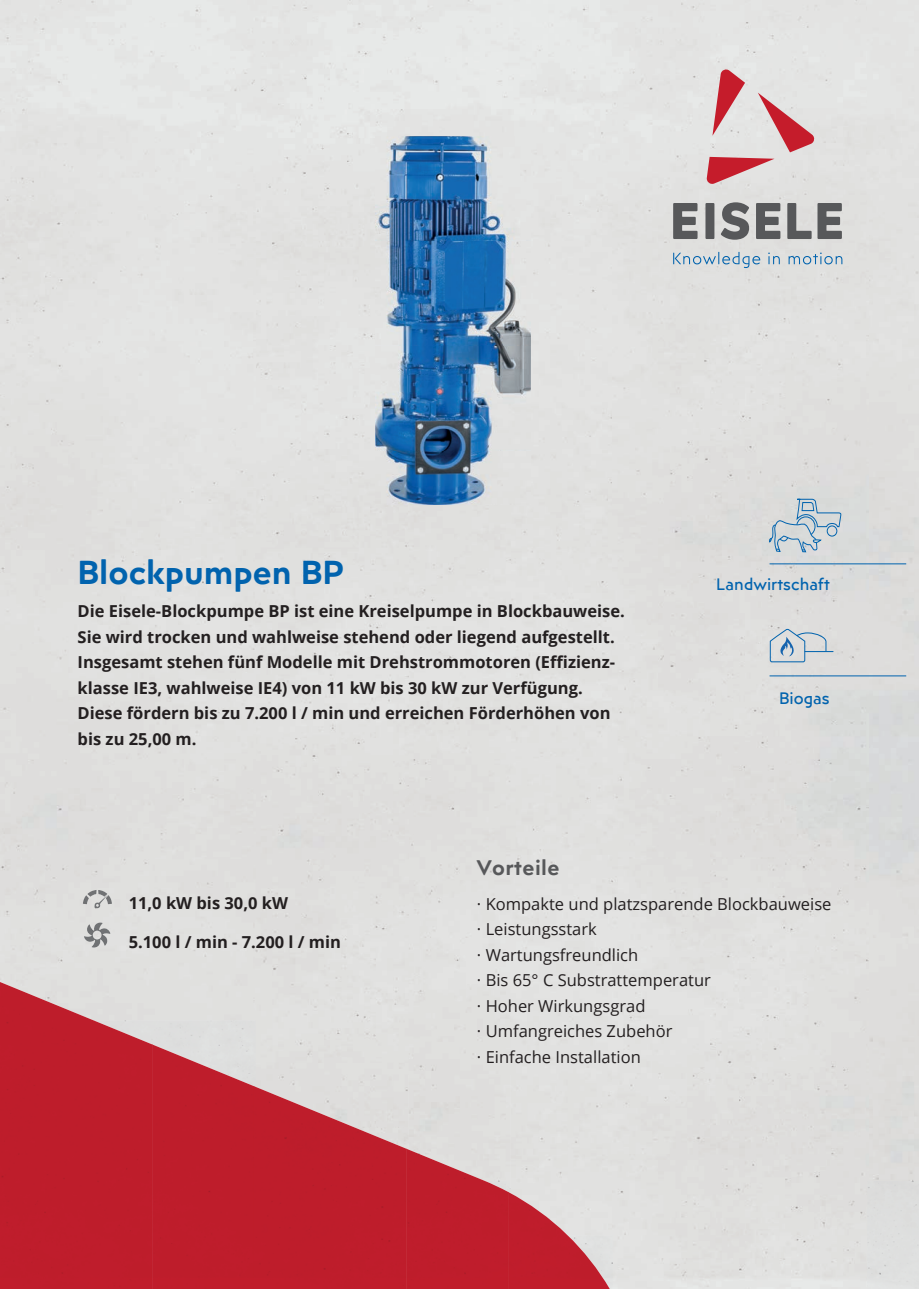
<style>
.page{position:relative;width:919px;height:1289px;background:#fff}
.page>*{position:absolute;margin:0;border:0;box-sizing:border-box;transform-origin:0 0}
.t1{font:600 33px "Posterama Text";color:#0163ae}
.t2{font:600 21px "Posterama Text";letter-spacing:.02em;color:#57585a}
.t3{font:700 16.5px/25.5px "Open Sans";color:#231f20}
.t4{font:16.5px/25.5px "Open Sans";color:#231f20}
.t5{font:16.5px "Posterama Text";color:#0163ae}
</style>
<div class="page">
<div style="left:612px;top:0;width:306px;height:1288px;background:#e0e0de"></div>
<div style="left:255px;top:161px;width:153px;height:966px;background:#e0e0df"></div>
<div style="left:408px;top:504px;width:102px;height:677px;background:#e0e0de"></div>
<img style="left:254px;top:1073px;width:1px;height:13px">
<img style="left:407px;top:1127px;width:2px;height:21px">
<img style="left:508px;top:1181px;width:2px;height:10px">
<img style="left:609px;top:1235px;width:4px;height:53px">
<img style="left:0;top:981px;width:153px;height:307px">
<img style="left:152px;top:1044px;width:102px;height:244px">
<img style="left:254px;top:1086px;width:153px;height:202px">
<img style="left:406px;top:1148px;width:102px;height:140px">
<img style="left:508px;top:1191px;width:101px;height:97px">
<svg style="left:768px;top:498px;width:73px;height:54px;background:#bfccd3"></svg>
<svg style="left:769px;top:628px;width:64px;height:34px;background:#c4ced6"></svg>
<hr style="left:769px;top:563px;width:137px;height:1px;background:#0163ae">
<hr style="left:769px;top:675px;width:137px;height:1px;background:#0163ae">
<svg style="left:706px;top:68px;width:109px;height:117px;background:#dcb6b8"></svg>
<svg style="left:673px;top:203px;width:24px;height:36px"></svg>
<svg style="left:705px;top:203px;width:9px;height:36px"></svg>
<svg style="left:720px;top:202px;width:29px;height:38px"></svg>
<svg style="left:756px;top:203px;width:24px;height:36px"></svg>
<svg style="left:787px;top:203px;width:24px;height:36px"></svg>
<svg style="left:817px;top:203px;width:24px;height:36px"></svg>
<svg style="left:673px;top:252px;width:87px;height:16px"></svg>
<svg style="left:768px;top:252px;width:11px;height:12px"></svg>
<svg style="left:788px;top:252px;width:54px;height:12px"></svg>
<svg style="left:83px;top:889px;width:29px;height:15px"></svg>
<img style="left:94px;top:895px;width:14px;height:13px">
<img style="left:84px;top:922px;width:26px;height:25px">
<img style="left:376px;top:136px;width:155px;height:368px">
<h1 class="t1" style="left:78px;top:550px;width:268px">Blockpumpen BP</h1>
<p class="t3" style="left:78px;top:598px;width:548px">Die Eisele-Blockpumpe BP ist eine Kreiselpumpe in Blockbauweise.<br>Sie wird trocken und wahlweise stehend oder liegend aufgestellt.<br>Insgesamt stehen fünf Modelle mit Drehstrommotoren (Effizienz&shy;klasse IE3, wahlweise IE4) von 11 kW bis 30 kW zur Verfügung.<br>Diese fördern bis zu 7.200 l / min und erreichen Förderhöhen von bis zu 25,00 m.</p>
<p class="t5" style="left:716px;top:573px;width:115px">Landwirtschaft</p>
<p class="t5" style="left:779px;top:688px;width:52px">Biogas</p>
<p class="t3" style="left:129px;top:889px;width:161px">11,0 kW bis 30,0 kW</p>
<p class="t3" style="left:129px;top:928px;width:214px">5.100 l / min - 7.200 l / min</p>
<p class="t2" style="left:476px;top:853px;width:84px">Vorteile</p>
<p class="t4" style="left:476px;top:890px;width:356px">· Kompakte und platzsparende Blockbauweise · Leistungsstark<br>· Wartungsfreundlich<br>· Bis 65° C Substrattemperatur<br>· Hoher Wirkungsgrad<br>· Umfangreiches Zubehör<br>· Einfache Installation</p>
</div>
